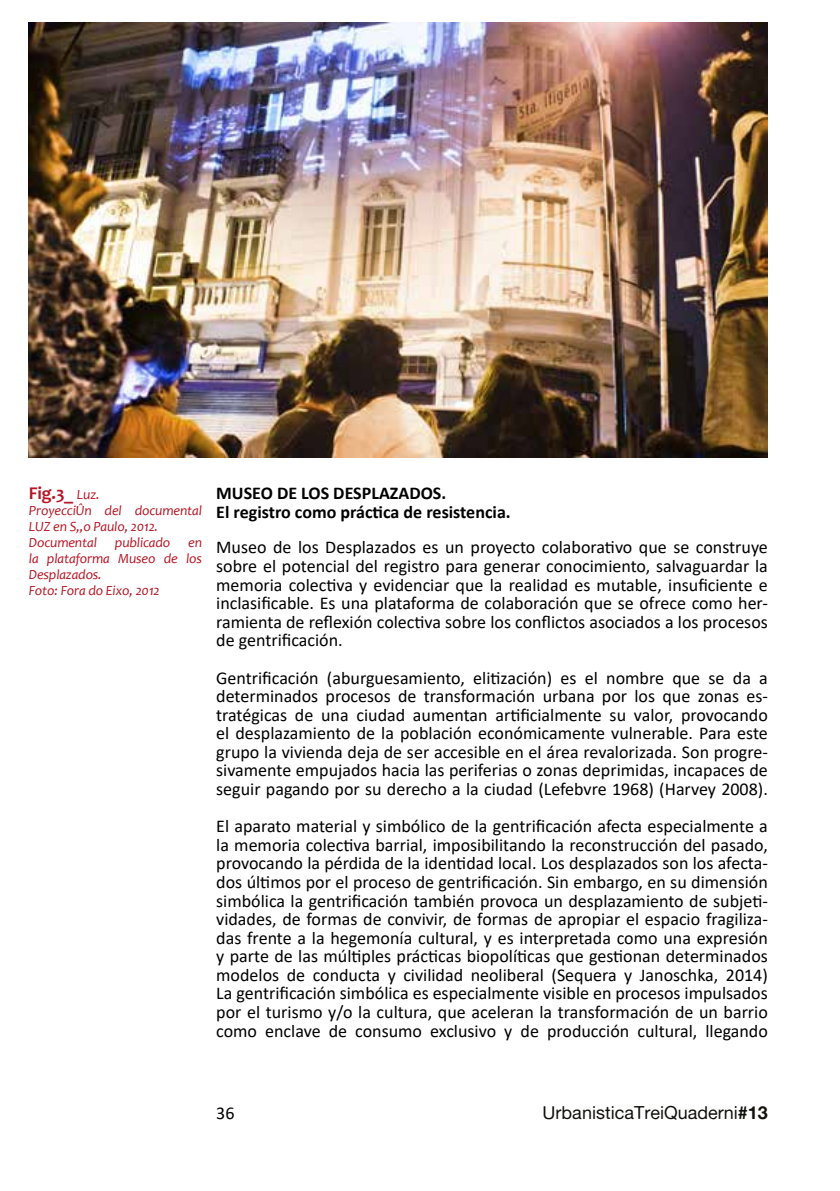
<style>
.page{position:relative;width:840px;height:1191px;background:#fff}
.page>*{position:absolute;margin:0;border:0;box-sizing:border-box;transform-origin:0 0}
.t1{font:18px/18.6px "Calibri";color:#000;text-align:justify}
.t2{font:700 18px/18.6px "Calibri";color:#000}
.t3{font:18px "Alte Haas Grotesk";color:#12110c}
.t4{font:700 18px "Candara";color:#b71424}
.t5{font:italic 14px/16px "Candara";letter-spacing:-.01em;color:#b71424}
.s1{font-weight:400;font-style:italic;font-size:14px}
.s2{font-family:"Alte Haas Grotesk Bold"}
</style>
<div class="page">
<img style="left:29px;top:22px;width:738px;height:435px">
<p class="t4" style="left:29px;top:486px;width:72px">Fig.3_ <span class="s1">Luz.</span></p>
<p class="t5" style="left:29px;top:503px;width:174px">ProyecciÛn del documental<br>LUZ en S„o Paulo, 2012.<br>Documental</p>
<p class="t5" style="left:115px;top:535px;width:57px">publicado</p>
<p class="t5" style="left:29px;top:535px;width:174px;text-indent:159px">en la plataforma Museo de los<br>Desplazados.<br>Foto: Fora do Eixo, 2012</p>
<p class="t2" style="left:216px;top:485px;width:296px">MUSEO DE LOS DESPLAZADOS.<br>El registro como práctica de resistencia.</p>
<p class="t1" style="left:216px;top:539px;width:553px">Museo de los Desplazados es un proyecto colaborativo que se construye sobre el potencial del registro para generar conocimiento, salvaguardar la memoria colectiva y evidenciar que la realidad es mutable, insuficiente e inclasificable. Es una plataforma de colaboración que se ofrece como her&shy;ramienta de reflexión colectiva sobre los conflictos asociados a los procesos de gentrificación.</p>
<p class="t1" style="left:216px;top:670px;width:553px">Gentrificación (aburguesamiento, elitización) es el nombre que se da a determinados procesos de transformación urbana por los que zonas es&shy;tratégicas de una ciudad aumentan artificialmente su valor, provocando el desplazamiento de la población económicamente vulnerable. Para este grupo la vivienda deja de ser accesible en el área revalorizada. Son progre&shy;sivamente empujados hacia las periferias o zonas deprimidas, incapaces de seguir pagando por su derecho a la ciudad (Lefebvre 1968) (Harvey 2008).</p>
<p class="t1" style="left:216px;top:818px;width:553px">El aparato material y simbólico de la gentrificación afecta especialmente a la memoria colectiva barrial, imposibilitando la reconstrucción del pasado, provocando la pérdida de la identidad local. Los desplazados son los afecta&shy;dos últimos por el proceso de gentrificación. Sin embargo, en su dimensión simbólica la gentrificación también provoca un desplazamiento de subjeti&shy;vidades, de formas de convivir, de formas de apropiar el espacio fragiliza&shy;das frente a la hegemonía cultural, y es interpretada como una expresión y parte de las múltiples prácticas biopolíticas que gestionan determinados modelos de conducta y civilidad neoliberal (Sequera y Janoschka, 2014)<br>La gentrificación simbólica es especialmente visible en procesos impulsados por el turismo y/o la cultura, que aceleran la transformación de un barrio como enclave de consumo exclusivo y de producción cultural, llegando</p>
<p class="t1" style="left:216px;top:1105px;width:20px">36</p>
<p class="t3" style="left:542px;top:1101px;width:227px">UrbanisticaTreiQuaderni<span class="s2">#13</span></p>
</div>
